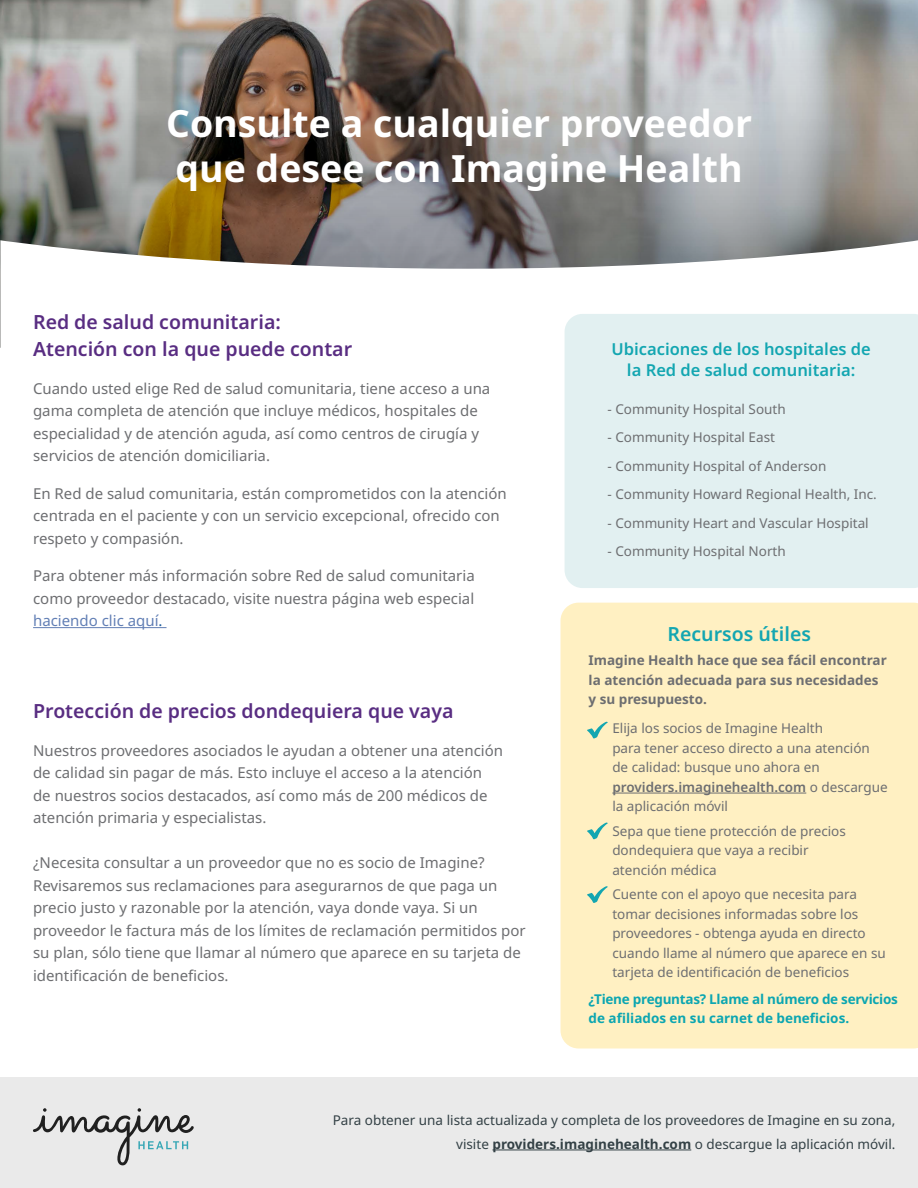
<style>
.page{position:relative;width:918px;height:1188px;background:#fff}
.page>*{position:absolute;margin:0;border:0;box-sizing:border-box;transform-origin:0 0}
.t1{font:700 37.5px/45px "Noto Sans";color:#fff}
.t2{font:600 19.5px/27px "Noto Sans";color:#592d82}
.t3{font:600 19.5px "Noto Sans";color:#13a6b1}
.t4{font:600 16.5px/21px "Noto Sans";color:#13a6b1;text-align:center}
.t5{font:15px/22.5px "Noto Sans";color:#6d6e71}
.t6{font:13.5px/19.5px "Noto Sans";color:#6d6e71}
.t7{font:13.5px/23.2px "Noto Sans";color:#334045;text-align:right}
.t8{font:700 13.5px/19.5px "Noto Sans";color:#6d6e71}
.t9{font:700 13.5px/19.5px "Noto Sans";letter-spacing:-.02em;color:#0ca6b1}
.s1{color:#627fb5}
.s2{color:#215e9e}
.s3{font-weight:600}
.s4{font-weight:700}
</style>
<div class="page">
<img style="left:0;top:0;width:918px;height:240px">
<svg style="left:0;top:240px;width:918px;height:136px"></svg>
<hr style="left:33px;top:627px;width:134px;height:1px;background:#627fb5">
<div style="left:0;top:1078px;width:918px;height:110px;background:#eaeaea"></div>
<svg style="left:33px;top:1108px;width:161px;height:57px"></svg>
<div style="left:565px;top:314px;width:353px;height:274px;background:#e2f0f1"></div>
<div style="left:561px;top:603px;width:357px;height:445px;background:#fff0c2"></div>
<hr style="left:612px;top:793px;width:194px;height:1px;background:#6d6e71">
<svg style="left:587px;top:722px;width:21px;height:17px"></svg>
<svg style="left:587px;top:823px;width:21px;height:16px"></svg>
<svg style="left:587px;top:886px;width:21px;height:17px"></svg>
<hr style="left:492px;top:1150px;width:199px;height:1px;background:#334045">
<h1 class="t1" style="left:166px;top:102px;width:587px">Consulte a cualquier proveedor que desee con Imagine Health</h1>
<h2 class="t2" style="left:33px;top:309px;width:321px">Red de salud comunitaria:<br>Atención con la que puede contar</h2>
<p class="t5" style="left:33px;top:377px;width:459px">Cuando usted elige Red de salud comunitaria, tiene acceso a una gama completa de atención que incluye médicos, hospitales de especialidad y de atención aguda, así como centros de cirugía y servicios de atención domiciliaria.</p>
<p class="t5" style="left:33px;top:482px;width:475px">En Red de salud comunitaria, están comprometidos con la atención centrada en el paciente y con un servicio excepcional, ofrecido con respeto y compasión.</p>
<p class="t5" style="left:33px;top:565px;width:443px;text-align:justify">Para obtener más información sobre Red de salud comunitaria como proveedor destacado, visite nuestra página web especial <span class="s1">haciendo clic aquí</span><span class="s2">.</span></p>
<h2 class="t2" style="left:33px;top:698px;width:422px">Protección de precios dondequiera que vaya</h2>
<p class="t5" style="left:33px;top:740px;width:472px">Nuestros proveedores asociados le ayudan a obtener una atención de calidad sin pagar de más. Esto incluye el acceso a la atención de nuestros socios destacados, así como más de 200 médicos de atención primaria y especialistas.</p>
<p class="t5" style="left:33px;top:852px;width:494px">¿Necesita consultar a un proveedor que no es socio de Imagine?<br>Revisaremos sus reclamaciones para asegurarnos de que paga un precio justo y razonable por la atención, vaya donde vaya. Si un proveedor le factura más de los límites de reclamación permitidos por su plan, sólo tiene que llamar al número que aparece en su tarjeta de identificación de beneficios.</p>
<p class="t4" style="left:612px;top:339px;width:261px">Ubicaciones de los hospitales de la Red de salud comunitaria:</p>
<p class="t6" style="left:608px;top:399px;width:180px">- Community Hospital South</p>
<p class="t6" style="left:608px;top:428px;width:169px">- Community Hospital East</p>
<p class="t6" style="left:608px;top:456px;width:220px">- Community Hospital of Anderson</p>
<p class="t6" style="left:608px;top:485px;width:271px">- Community Howard Regional Health, Inc.</p>
<p class="t6" style="left:608px;top:513px;width:263px">- Community Heart and Vascular Hospital</p>
<p class="t6" style="left:608px;top:542px;width:180px">- Community Hospital North</p>
<h2 class="t3" style="left:667px;top:620px;width:145px">Recursos útiles</h2>
<p class="t8" style="left:589px;top:651px;width:300px">Imagine Health hace que sea fácil encontrar la atención adecuada para sus necesidades y su presupuesto.</p>
<p class="t6" style="left:612px;top:719px;width:277px">Elija los socios de Imagine Health<br>para tener acceso directo a una atención de calidad: busque uno ahora en <span class="s3">providers.imaginehealth.com</span> o descargue la aplicación móvil</p>
<p class="t6" style="left:612px;top:822px;width:235px">Sepa que tiene protección de precios dondequiera que vaya a recibir atención médica</p>
<p class="t6" style="left:612px;top:885px;width:275px">Cuente con el apoyo que necesita para tomar decisiones informadas sobre los proveedores - obtenga ayuda en directo cuando llame al número que aparece en su tarjeta de identificación de beneficios</p>
<p class="t9" style="left:589px;top:989px;width:311px">¿Tiene preguntas? Llame al número de servicios de afiliados en su carnet de beneficios.</p>
<p class="t7" style="left:333px;top:1109px;width:564px">Para obtener una lista actualizada y completa de los proveedores de Imagine en su zona, visite <span class="s4">providers.imaginehealth.com</span> o descargue la aplicación móvil.</p>
</div>
